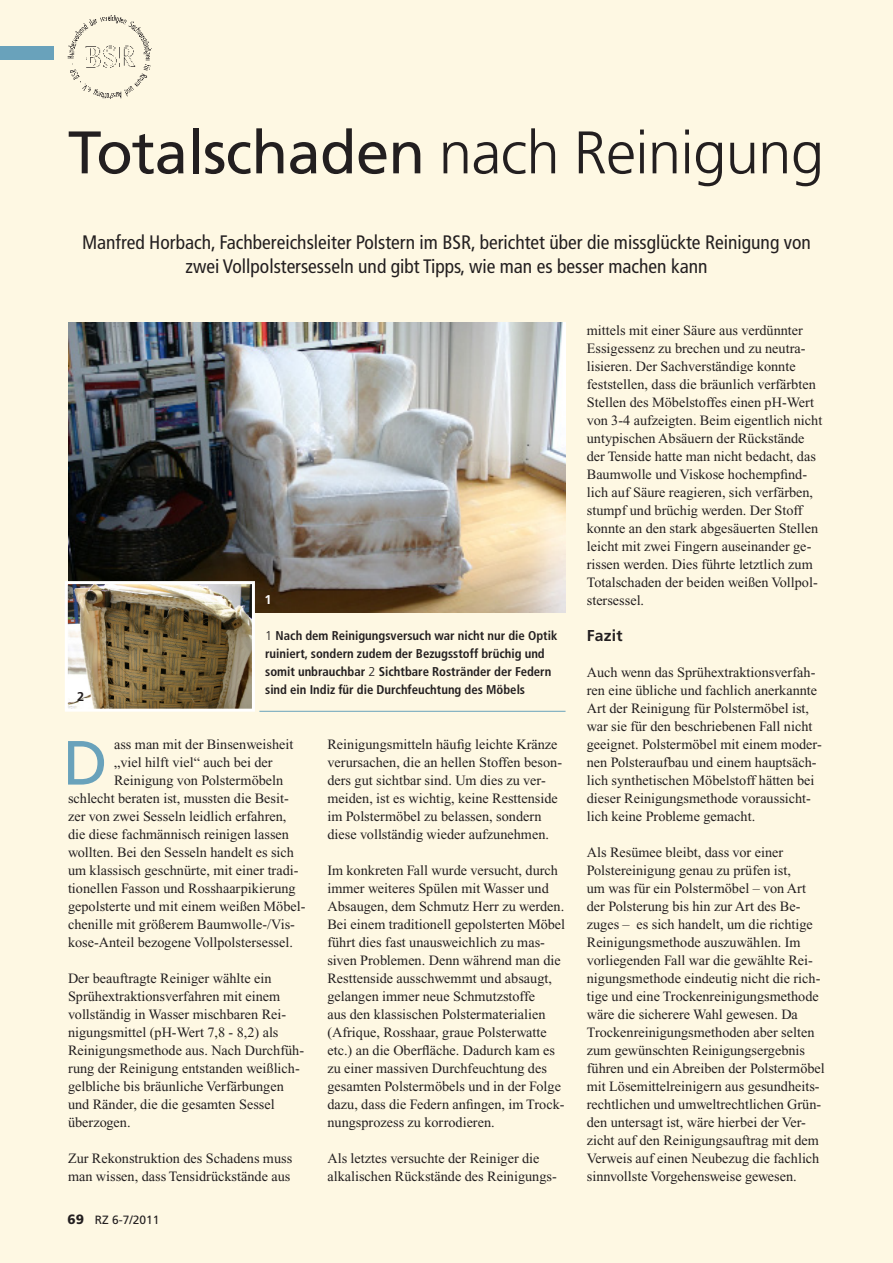
<style>
.page{position:relative;width:893px;height:1263px;background:#fef8e3}
.page>*{position:absolute;margin:0;border:0;box-sizing:border-box;transform-origin:0 0}
.A-Fliess_linksbündig{font:62.4px "Frutiger";color:#69a2bb}
.A-Head{font:300 60px "Frutiger";letter-spacing:-.015em;color:#231f20}
.A-Subhead{font:condensed 19.5px/24px "Frutiger";color:#231f20;text-align:center}
.A-Zwiti_2_Zeilig{font:700 15.75px "Frutiger";letter-spacing:.01em;color:#231f20}
.A-Fliess_linksbündig-2{font:14.25px/18px "Times New Roman";color:#231f20}
.A-BU_Fett{font:700 condensed 12.75px/18px "Frutiger";color:#231f20}
.t1{font:700 12.75px "Frutiger";color:#fff}
.t2{font:700 12.75px "Frutiger";color:#231f20}
.t3{font:12px "Frutiger";color:#231f20}
.s1{font-weight:400}
.s2{font-weight:300;font-stretch:normal}
.s3{font-weight:900;font-size:13.5px}
</style>
<div class="page">
<img style="left:67px;top:16px;width:85px;height:83px">
<div style="left:0;top:46px;width:53px;height:13px;background:#69a2bb"></div>
<img style="left:68px;top:323px;width:498px;height:289px">
<img style="left:69px;top:585px;width:182px;height:123px">
<div style="left:65px;top:581px;width:190px;height:131px;border:3px solid #fff"></div>
<hr style="left:259px;top:711px;width:307px;height:1px;background:#69a2bb">
<p class="A-Head" style="left:68px;top:119px;width:758px"><span class="s1">Totalschaden</span> nach Reinigung</p>
<p class="A-Subhead" style="left:82px;top:230px;width:730px">Manfred Horbach, Fachbereichsleiter Polstern im BSR, berichtet über die missglückte Reinigung von zwei Vollpolstersesseln und gibt Tipps, wie man es besser machen kann</p>
<p class="t2" style="left:77px;top:689px;width:9px">2</p>
<p class="t1" style="left:264px;top:592px;width:9px">1</p>
<p class="A-BU_Fett" style="left:265px;top:626px;width:294px"><span class="s2">1</span> Nach dem Reinigungsversuch war nicht nur die Optik ruiniert, sondern zudem der Bezugsstoff brüchig und somit unbrauchbar <span class="s2">2</span> Sichtbare Rostränder der Federn sind ein Indiz für die Durchfeuchtung des Möbels</p>
<p class="A-Fliess_linksbündig" style="left:63px;top:726px;width:47px">D</p>
<p class="A-Fliess_linksbündig-2" style="left:114px;top:735px;width:181px">ass man mit der Binsenweisheit</p>
<p class="A-Fliess_linksbündig-2" style="left:114px;top:753px;width:160px">„viel hilft viel“ auch bei der</p>
<p class="A-Fliess_linksbündig-2" style="left:114px;top:771px;width:171px">Reinigung von Polstermöbeln</p>
<p class="A-Fliess_linksbündig-2" style="left:68px;top:789px;width:222px">schlecht beraten ist, mussten die Besit-</p>
<p class="A-Fliess_linksbündig-2" style="left:68px;top:807px;width:220px">zer von zwei Sesseln leidlich erfahren,</p>
<p class="A-Fliess_linksbündig-2" style="left:68px;top:825px;width:223px">die diese fachmännisch reinigen lassen</p>
<p class="A-Fliess_linksbündig-2" style="left:68px;top:843px;width:227px">wollten. Bei den Sesseln handelt es sich</p>
<p class="A-Fliess_linksbündig-2" style="left:68px;top:861px;width:232px">um klassisch geschnürte, mit einer tradi-</p>
<p class="A-Fliess_linksbündig-2" style="left:68px;top:879px;width:229px">tionellen Fasson und Rosshaarpikierung</p>
<p class="A-Fliess_linksbündig-2" style="left:68px;top:897px;width:239px">gepolsterte und mit einem weißen Möbel-</p>
<p class="A-Fliess_linksbündig-2" style="left:68px;top:915px;width:228px">chenille mit größerem Baumwolle-/Vis-</p>
<p class="A-Fliess_linksbündig-2" style="left:68px;top:933px;width:226px">kose-Anteil bezogene Vollpolstersessel.</p>
<p class="A-Fliess_linksbündig-2" style="left:68px;top:969px;width:238px">Der beauftragte Reiniger wählte ein Sprühextraktionsverfahren mit einem vollständig in Wasser mischbaren Rei&shy;nigungsmittel (pH-Wert 7,8 - 8,2) als Reinigungsmethode aus. Nach Durchfüh&shy;rung der Reinigung entstanden weißlich&shy;gelbliche bis bräunliche Verfärbungen und Ränder, die die gesamten Sessel überzogen.</p>
<p class="A-Fliess_linksbündig-2" style="left:68px;top:1149px;width:226px">Zur Rekonstruktion des Schadens muss man wissen, dass Tensidrückstände aus</p>
<p class="t3" style="left:68px;top:1213px;width:93px"><span class="s3">69</span> RZ 6-7/2011</p>
<p class="A-Fliess_linksbündig-2" style="left:327px;top:735px;width:236px">Reinigungsmitteln häufig leichte Kränze verursachen, die an hellen Stoffen beson&shy;ders gut sichtbar sind. Um dies zu ver&shy;meiden, ist es wichtig, keine Resttenside im Polstermöbel zu belassen, sondern diese vollständig wieder aufzunehmen.</p>
<p class="A-Fliess_linksbündig-2" style="left:327px;top:861px;width:239px">Im konkreten Fall wurde versucht, durch immer weiteres Spülen mit Wasser und Absaugen, dem Schmutz Herr zu werden.<br>Bei einem traditionell gepolsterten Möbel führt dies fast unausweichlich zu mas&shy;siven Problemen. Denn während man die Resttenside ausschwemmt und absaugt, gelangen immer neue Schmutzstoffe<br>aus den klassischen Polstermaterialien (Afrique, Rosshaar, graue Polsterwatte etc.) an die Oberfläche. Dadurch kam es zu einer massiven Durchfeuchtung des gesamten Polstermöbels und in der Folge dazu, dass die Federn anfingen, im Trock&shy;nungsprozess zu korrodieren.</p>
<p class="A-Fliess_linksbündig-2" style="left:327px;top:1149px;width:231px">Als letztes versuchte der Reiniger die alkalischen Rückstände des Reinigungs-</p>
<p class="A-Fliess_linksbündig-2" style="left:587px;top:321px;width:237px">mittels mit einer Säure aus verdünnter Essigessenz zu brechen und zu neutra&shy;lisieren. Der Sachverständige konnte feststellen, dass die bräunlich verfärbten Stellen des Möbelstoffes einen pH-Wert von 3-4 aufzeigten. Beim eigentlich nicht untypischen Absäuern der Rückstände der Tenside hatte man nicht bedacht, das Baumwolle und Viskose hochempfind&shy;lich auf Säure reagieren, sich verfärben, stumpf und brüchig werden. Der Stoff konnte an den stark abgesäuerten Stellen leicht mit zwei Fingern auseinander ge&shy;rissen werden. Dies führte letztlich zum Totalschaden der beiden weißen Vollpol&shy;stersessel.</p>
<p class="A-Zwiti_2_Zeilig" style="left:587px;top:626px;width:37px">Fazit</p>
<p class="A-Fliess_linksbündig-2" style="left:587px;top:663px;width:237px">Auch wenn das Sprühextraktionsverfah&shy;ren eine übliche und fachlich anerkannte Art der Reinigung für Polstermöbel ist, war sie für den beschriebenen Fall nicht geeignet. Polstermöbel mit einem moder&shy;nen Polsteraufbau und einem hauptsäch&shy;lich synthetischen Möbelstoff hätten bei dieser Reinigungsmethode voraussicht&shy;lich keine Probleme gemacht.</p>
<p class="A-Fliess_linksbündig-2" style="left:587px;top:843px;width:240px">Als Resümee bleibt, dass vor einer Polstereinigung genau zu prüfen ist,<br>um was für ein Polstermöbel – von Art der Polsterung bis hin zur Art des Be&shy;zuges – es sich handelt, um die richtige Reinigungsmethode auszuwählen. Im vorliegenden Fall war die gewählte Rei&shy;nigungsmethode eindeutig nicht die rich&shy;tige und eine Trockenreinigungsmethode wäre die sicherere Wahl gewesen. Da Trockenreinigungsmethoden aber selten zum gewünschten Reinigungsergebnis führen und ein Abreiben der Polstermöbel mit Lösemittelreinigern aus gesundheits&shy;rechtlichen und umweltrechtlichen Grün&shy;den untersagt ist, wäre hierbei der Ver&shy;zicht auf den Reinigungsauftrag mit dem Verweis auf einen Neubezug die fachlich sinnvollste Vorgehensweise gewesen.</p>
</div>
